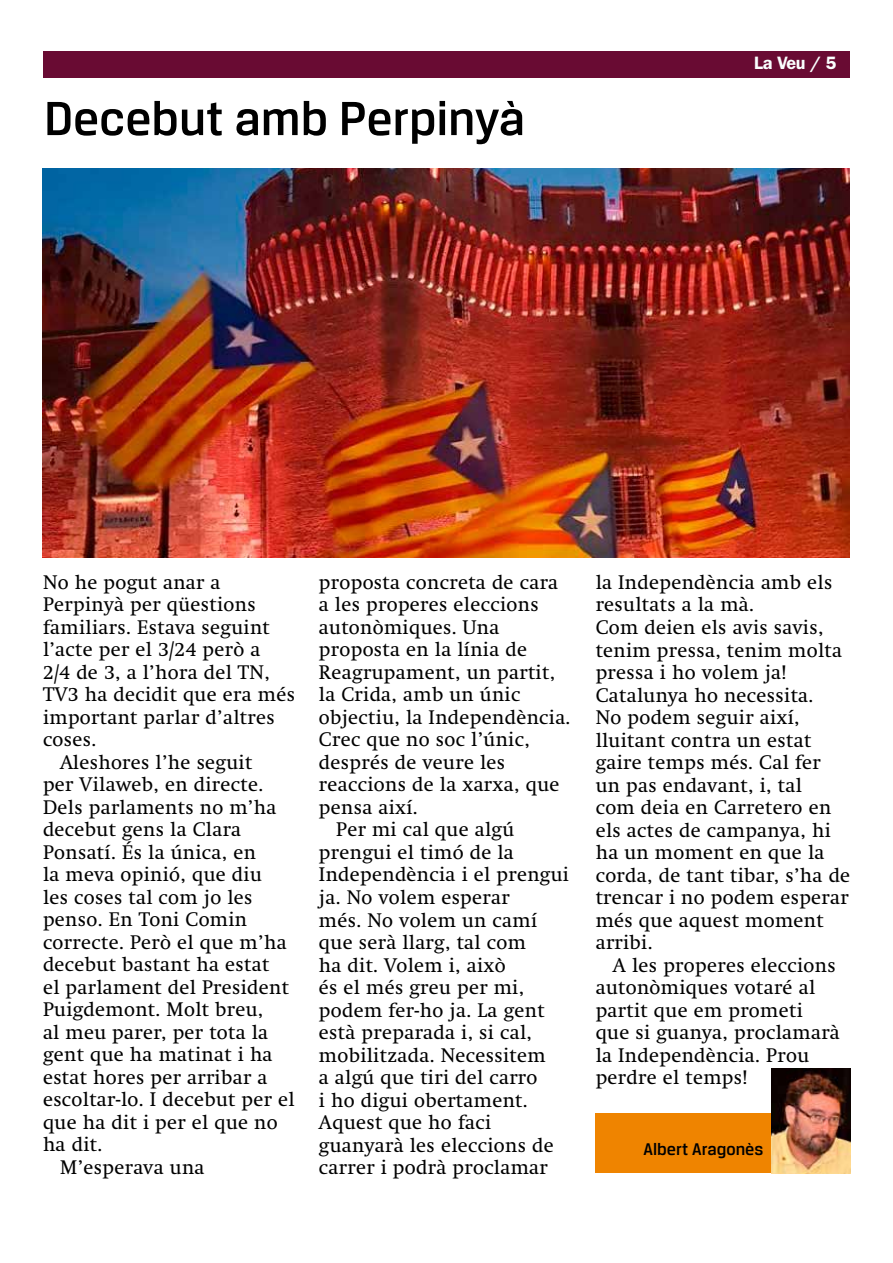
<style>
.page{position:relative;width:893px;height:1263px;background:#fff}
.page>*{position:absolute;margin:0;border:0;box-sizing:border-box;transform-origin:0 0}
.t1{font:500 51px "Breuer Text";color:#000}
.t2{font:19.5px/22.5px "Swift";letter-spacing:.02em;color:#000}
.t3{font:500 18px "Breuer Text";color:#000}
.t4{font:600 18px "ITC Franklin Gothic Std";color:#faffff}
</style>
<div class="page">
<img style="left:43px;top:169px;width:806px;height:388px">
<div style="left:43px;top:51px;width:807px;height:27px;background:#690b33"></div>
<div style="left:595px;top:1113px;width:255px;height:60px;background:#ef8400"></div>
<img style="left:771px;top:1068px;width:79px;height:105px">
<h1 class="t1" style="left:44px;top:91px;width:482px">Decebut amb Perpinyà</h1>
<p class="t4" style="left:754px;top:53px;width:84px">La Veu / 5</p>
<p class="t2" style="left:43px;top:571px;width:179px">No he pogut anar a</p>
<p class="t2" style="left:43px;top:593px;width:214px">Perpinyà per qüestions</p>
<p class="t2" style="left:43px;top:616px;width:228px">familiars. Estava seguint</p>
<p class="t2" style="left:43px;top:638px;width:219px">l’acte per el 3/24 però a</p>
<p class="t2" style="left:43px;top:661px;width:228px">2/4 de 3, a l’hora del TN,</p>
<p class="t2" style="left:43px;top:683px;width:253px">TV3 ha decidit que era més</p>
<p class="t2" style="left:43px;top:706px;width:233px">important parlar d’altres</p>
<p class="t2" style="left:43px;top:728px;width:55px">coses.</p>
<p class="t2" style="left:60px;top:751px;width:194px">Aleshores l’he seguit</p>
<p class="t2" style="left:43px;top:773px;width:222px">per Vilaweb, en directe.</p>
<p class="t2" style="left:43px;top:796px;width:235px">Dels parlaments no m’ha</p>
<p class="t2" style="left:43px;top:818px;width:200px">decebut gens la Clara</p>
<p class="t2" style="left:43px;top:841px;width:214px">Ponsatí. És la única, en</p>
<p class="t2" style="left:43px;top:863px;width:220px">la meva opinió, que diu</p>
<p class="t2" style="left:43px;top:886px;width:211px">les coses tal com jo les</p>
<p class="t2" style="left:43px;top:908px;width:206px">penso. En Toni Comin</p>
<p class="t2" style="left:43px;top:931px;width:245px">correcte. Però el que m’ha</p>
<p class="t2" style="left:43px;top:953px;width:228px">decebut bastant ha estat</p>
<p class="t2" style="left:43px;top:976px;width:248px">el parlament del President</p>
<p class="t2" style="left:43px;top:998px;width:222px">Puigdemont. Molt breu,</p>
<p class="t2" style="left:43px;top:1021px;width:227px">al meu parer, per tota la</p>
<p class="t2" style="left:43px;top:1043px;width:231px">gent que ha matinat i ha</p>
<p class="t2" style="left:43px;top:1066px;width:226px">estat hores per arribar a</p>
<p class="t2" style="left:43px;top:1088px;width:253px">escoltar-lo. I decebut per el</p>
<p class="t2" style="left:43px;top:1111px;width:236px">que ha dit i per el que no</p>
<p class="t2" style="left:43px;top:1134px;width:61px">ha dit.</p>
<p class="t2" style="left:60px;top:1156px;width:146px">M’esperava una</p>
<p class="t2" style="left:319px;top:571px;width:241px">proposta concreta de cara</p>
<p class="t2" style="left:319px;top:594px;width:221px">a les properes eleccions</p>
<p class="t2" style="left:319px;top:616px;width:182px">autonòmiques. Una</p>
<p class="t2" style="left:319px;top:639px;width:210px">proposta en la línia de</p>
<p class="t2" style="left:319px;top:661px;width:238px">Reagrupament, un partit,</p>
<p class="t2" style="left:319px;top:684px;width:203px">la Crida, amb un únic</p>
<p class="t2" style="left:319px;top:706px;width:253px">objectiu, la Independència.</p>
<p class="t2" style="left:319px;top:729px;width:212px">Crec que no soc l’únic,</p>
<p class="t2" style="left:319px;top:751px;width:188px">després de veure les</p>
<p class="t2" style="left:319px;top:774px;width:242px">reaccions de la xarxa, que</p>
<p class="t2" style="left:319px;top:796px;width:100px">pensa així.</p>
<p class="t2" style="left:336px;top:819px;width:180px">Per mi cal que algú</p>
<p class="t2" style="left:319px;top:841px;width:196px">prengui el timó de la</p>
<p class="t2" style="left:319px;top:864px;width:252px">Independència i el prengui</p>
<p class="t2" style="left:319px;top:886px;width:192px">ja. No volem esperar</p>
<p class="t2" style="left:319px;top:909px;width:220px">més. No volem un camí</p>
<p class="t2" style="left:319px;top:931px;width:208px">que serà llarg, tal com</p>
<p class="t2" style="left:319px;top:954px;width:188px">ha dit. Volem i, això</p>
<p class="t2" style="left:319px;top:976px;width:207px">és el més greu per mi,</p>
<p class="t2" style="left:319px;top:999px;width:227px">podem fer-ho ja. La gent</p>
<p class="t2" style="left:319px;top:1021px;width:215px">està preparada i, si cal,</p>
<p class="t2" style="left:319px;top:1044px;width:228px">mobilitzada. Necessitem</p>
<p class="t2" style="left:319px;top:1066px;width:220px">a algú que tiri del carro</p>
<p class="t2" style="left:319px;top:1089px;width:210px">i ho digui obertament.</p>
<p class="t2" style="left:319px;top:1111px;width:174px">Aquest que ho faci</p>
<p class="t2" style="left:319px;top:1134px;width:236px">guanyarà les eleccions de</p>
<p class="t2" style="left:319px;top:1156px;width:230px">carrer i podrà proclamar</p>
<p class="t2" style="left:596px;top:571px;width:256px">la Independència amb els resultats a la mà.<br>Com deien els avis savis, tenim pressa, tenim molta pressa i ho volem ja!<br>Catalunya ho necessita.<br>No podem seguir així, lluitant contra un estat gaire temps més. Cal fer<br>un pas endavant, i, tal<br>com deia en Carretero en els actes de campanya, hi ha un moment en que la corda, de tant tibar, s’ha de trencar i no podem esperar més que aquest moment arribi.</p>
<p class="t2" style="left:596px;top:954px;width:246px;text-indent:17px">A les properes eleccions autonòmiques votaré al partit que em prometi que si guanya, proclamarà la Independència. Prou perdre el temps!</p>
<p class="t3" style="left:643px;top:1140px;width:121px">Albert Aragonès</p>
</div>
